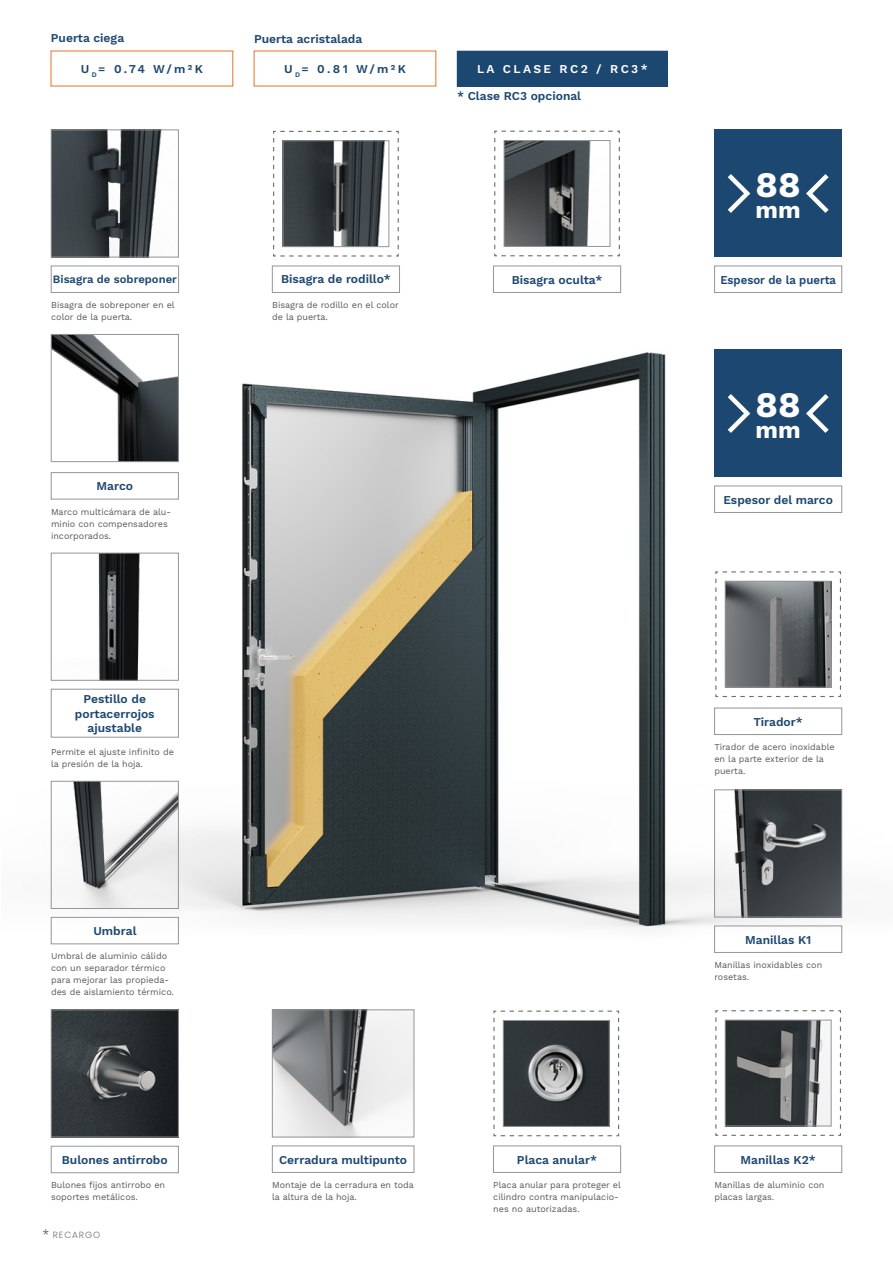
<style>
.page{position:relative;width:893px;height:1263px;background:#fff}
.page>*{position:absolute;margin:0;border:0;box-sizing:border-box;transform-origin:0 0}
.t1{font:700 36px "Work Sans";color:#fff}
.t2{font:700 24px "Work Sans";color:#fff}
.t3{font:600 12px/14.4px "Work Sans";color:#1c4771;text-align:center}
.t4{font:600 12px "Work Sans";color:#1c4771;scale:.95 1}
.t5{font:600 12px "Work Sans";letter-spacing:.2em;color:#fff}
.t6{font:600 11.25px "Work Sans";color:#1c4771}
.podpis_pod_klockiem{font:9px/12px "Work Sans";color:#57585a}
.t7{font:300 9px "Poppins";letter-spacing:.1em;color:#6c6d70}
.s1{font-family:"Work Sans";font-weight:400;font-size:12px;color:#57585a}
</style>
<div class="page">
<img style="left:50px;top:50px;width:793px;height:1124px">
<hr style="left:0;top:0;width:1px;height:1263px;background:#e6e7e9">
<div style="left:714px;top:926px;width:128px;height:27px;border:1px solid #939598"></div>
<div style="left:714px;top:266px;width:128px;height:27px;border:1px solid #939598"></div>
<div style="left:714px;top:486px;width:128px;height:27px;border:1px solid #939598"></div>
<div style="left:493px;top:266px;width:128px;height:27px;border:1px solid #939598"></div>
<img style="left:53px;top:132px;width:124px;height:123px">
<div style="left:51px;top:130px;width:128px;height:127px;border:1px solid #939598"></div>
<div style="left:272px;top:266px;width:128px;height:27px;border:1px solid #939598"></div>
<div style="left:51px;top:917px;width:128px;height:27px;border:1px solid #939598"></div>
<img style="left:53px;top:783px;width:124px;height:124px">
<div style="left:51px;top:781px;width:128px;height:128px;border:1px solid #939598"></div>
<img style="left:274px;top:1012px;width:138px;height:123px">
<div style="left:272px;top:1010px;width:142px;height:127px;border:1px solid #939598"></div>
<img style="left:53px;top:1012px;width:124px;height:123px">
<div style="left:51px;top:1010px;width:128px;height:127px;border:1px solid #939598"></div>
<div style="left:51px;top:1146px;width:128px;height:27px;border:1px solid #939598"></div>
<img style="left:53px;top:336px;width:124px;height:124px">
<div style="left:51px;top:334px;width:128px;height:128px;border:1px solid #939598"></div>
<div style="left:51px;top:472px;width:128px;height:27px;border:1px solid #939598"></div>
<div style="left:51px;top:266px;width:128px;height:27px;border:1px solid #939598"></div>
<img style="left:53px;top:555px;width:124px;height:123px">
<div style="left:51px;top:553px;width:128px;height:127px;border:1px solid #939598"></div>
<div style="left:51px;top:689px;width:128px;height:48px;border:1px solid #939598"></div>
<div style="left:714px;top:708px;width:128px;height:27px;border:1px solid #939598"></div>
<div style="left:457px;top:51px;width:210px;height:35px;background:#1c4771"></div>
<div style="left:714px;top:130px;width:128px;height:127px;background:#1c4771"></div>
<svg style="left:727px;top:174px;width:24px;height:39px"></svg>
<svg style="left:806px;top:174px;width:23px;height:39px"></svg>
<div style="left:714px;top:350px;width:128px;height:127px;background:#1c4771"></div>
<svg style="left:493px;top:1010px;width:127px;height:127px"></svg>
<svg style="left:715px;top:571px;width:127px;height:127px"></svg>
<svg style="left:273px;top:130px;width:126px;height:127px"></svg>
<svg style="left:494px;top:130px;width:126px;height:127px"></svg>
<svg style="left:715px;top:1010px;width:127px;height:126px"></svg>
<img style="left:716px;top:792px;width:124px;height:123px">
<div style="left:714px;top:790px;width:128px;height:127px;border:1px solid #939598"></div>
<p class="t3" style="left:51px;top:32px;width:75px">Puerta ciega</p>
<p class="t3" style="left:81px;top:62px;width:124px">U <sub>D</sub>= 0.74 W/m2K</p>
<p class="t3" style="left:254px;top:32px;width:110px">Puerta acristalada</p>
<p class="t3" style="left:284px;top:62px;width:123px">U <sub>D</sub>= 0.81 W/m2K</p>
<p class="t5" style="left:477px;top:62px;width:172px">LA CLASE RC2 / RC3*</p>
<p class="t3" style="left:457px;top:89px;width:126px">* Clase RC3 opcional</p>
<p class="t6" style="left:53px;top:273px;width:126px">Bisagra de sobreponer</p>
<p class="podpis_pod_klockiem" style="left:51px;top:299px;width:125px">Bisagra de sobreponer en el color de la puerta.</p>
<p class="t3" style="left:97px;top:479px;width:38px">Marco</p>
<p class="podpis_pod_klockiem" style="left:51px;top:506px;width:122px">Marco multicámara de alu&shy;minio con compensadores incorporados.</p>
<p class="t3" style="left:75px;top:693px;width:81px">Pestillo de portacerrojos ajustable</p>
<p class="podpis_pod_klockiem" style="left:51px;top:746px;width:124px">Permite el ajuste infinito de la presión de la hoja.</p>
<p class="t3" style="left:93px;top:924px;width:45px">Umbral</p>
<p class="podpis_pod_klockiem" style="left:51px;top:951px;width:125px">Umbral de aluminio cálido con un separador térmico para mejorar las propieda&shy;des de aislamiento térmico.</p>
<p class="t3" style="left:281px;top:272px;width:111px">Bisagra de rodillo*</p>
<p class="podpis_pod_klockiem" style="left:272px;top:299px;width:128px">Bisagra de rodillo en el color de la puerta.</p>
<p class="t3" style="left:512px;top:273px;width:92px">Bisagra oculta*</p>
<p class="t1" style="left:756px;top:164px;width:47px">88</p>
<p class="t2" style="left:756px;top:196px;width:47px">mm</p>
<p class="t4" style="left:720px;top:273px;width:123px">Espesor de la puerta</p>
<p class="t1" style="left:756px;top:383px;width:47px">88</p>
<p class="t2" style="left:756px;top:416px;width:47px">mm</p>
<p class="t3" style="left:723px;top:493px;width:111px">Espesor del marco</p>
<p class="t3" style="left:753px;top:715px;width:51px">Tirador*</p>
<p class="podpis_pod_klockiem" style="left:714px;top:741px;width:122px">Tirador de acero inoxidable en la parte exterior de la puerta.</p>
<p class="t3" style="left:745px;top:933px;width:67px">Manillas K1</p>
<p class="podpis_pod_klockiem" style="left:714px;top:959px;width:109px">Manillas inoxidables con rosetas.</p>
<p class="t3" style="left:62px;top:1153px;width:107px">Bulones antirrobo</p>
<p class="podpis_pod_klockiem" style="left:51px;top:1179px;width:116px">Bulones fijos antirrobo en soportes metálicos.</p>
<p class="t7" style="left:43px;top:1230px;width:59px"><span class="s1">*</span> RECARGO</p>
<p class="t3" style="left:279px;top:1153px;width:130px">Cerradura multipunto</p>
<p class="t3" style="left:741px;top:1153px;width:77px">Manillas K2*</p>
<p class="t3" style="left:517px;top:1153px;width:82px">Placa anular*</p>
<p class="podpis_pod_klockiem" style="left:272px;top:1179px;width:143px">Montaje de la cerradura en toda la altura de la hoja.</p>
<p class="podpis_pod_klockiem" style="left:493px;top:1179px;width:129px">Placa anular para proteger el cilindro contra manipulacio&shy;nes no autorizadas.</p>
<p class="podpis_pod_klockiem" style="left:714px;top:1179px;width:112px">Manillas de aluminio con placas largas.</p>
</div>
